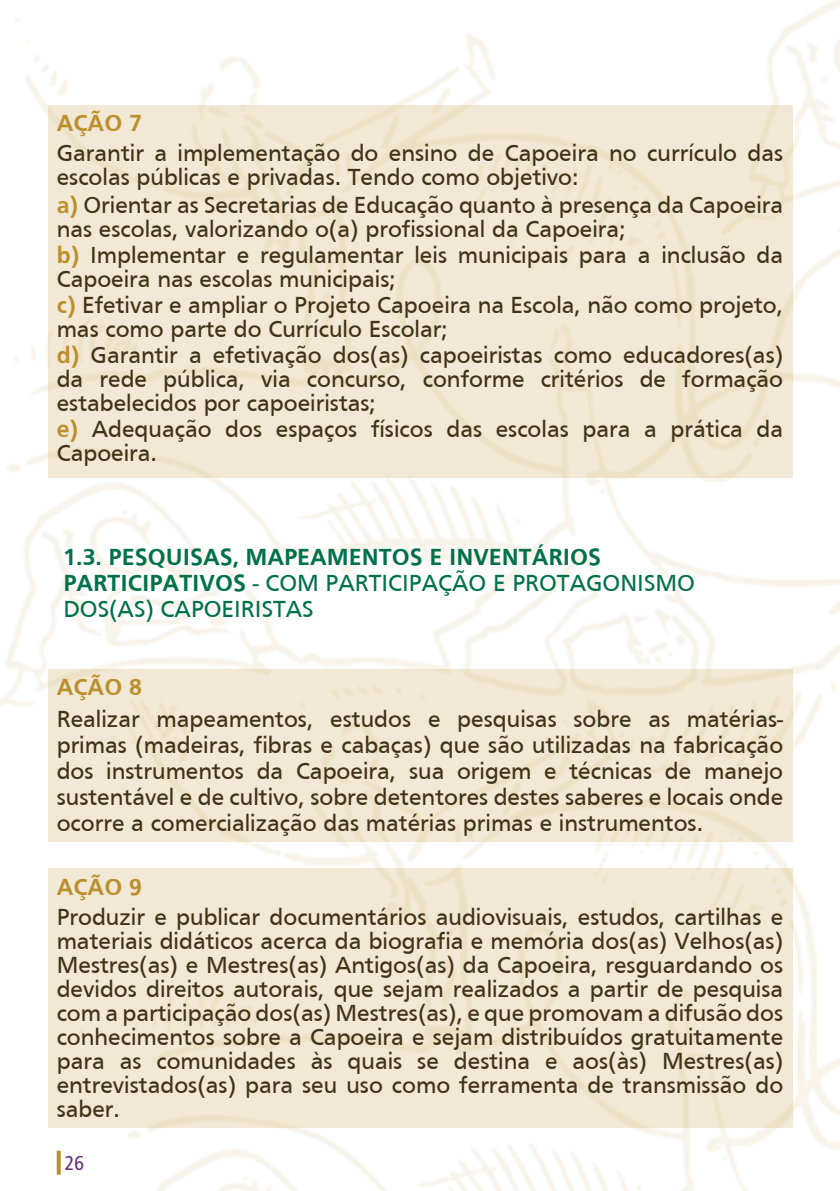
<style>
.page{position:relative;width:840px;height:1191px;background:#fff}
.page>*{position:absolute;margin:0;border:0;box-sizing:border-box;transform-origin:0 0}
.t1{font:24px/24.8px "Frutiger";color:#3f3218}
.t2{font:24px/26px "Frutiger";color:#00714b}
.t3{font:700 24px "Frutiger";color:#00714b}
.t4{font:700 24px "Frutiger";color:#bc8f2d}
.t5{font:condensed 20px "Frutiger";color:#6c2a7e}
.s1{font-weight:700;color:#bc8f2d}
.s2{font-weight:700}
</style>
<div class="page">
<img style="left:57px;top:665px;width:782px;height:526px">
<img style="left:766px;top:0;width:73px;height:450px">
<svg style="left:48px;top:105px;width:744px;height:372px;fill:#f1e9d5"></svg>
<div style="left:48px;top:868px;width:744px;height:260px;background:#f1e9d5"></div>
<div style="left:48px;top:669px;width:744px;height:173px;background:linear-gradient(to right,#f1e9d4,#f0e7d2)"></div>
<svg style="left:57px;top:1150px;width:4px;height:24px"></svg>
<p class="t4" style="left:57px;top:109px;width:87px">AÇÃO 7</p>
<p class="t1" style="left:57px;top:140px;width:727px;line-height:24px">Garantir a implementação do ensino de Capoeira no currículo das escolas públicas e privadas. Tendo como objetivo:</p>
<p class="t1" style="left:57px;top:192px;width:727px"><span class="s1">a)</span> Orientar as Secretarias de Educação quanto à presença da Capoeira nas escolas, valorizando o(a) profissional da Capoeira;<br><span class="s1">b)</span> Implementar e regulamentar leis municipais para a inclusão da Capoeira nas escolas municipais;<br><span class="s1">c)</span> Efetivar e ampliar o Projeto Capoeira na Escola, não como projeto, mas como parte do Currículo Escolar;<br><span class="s1">d)</span> Garantir a efetivação dos(as) capoeiristas como educadores(as) da rede pública, via concurso, conforme critérios de formação estabelecidos por capoeiristas;<br><span class="s1">e)</span> Adequação dos espaços físicos das escolas para a prática da Capoeira.</p>
<p class="t3" style="left:63px;top:543px;width:400px">1.3. PESQUI SAS, MAPEAMENTOS E INVEN</p>
<p class="t3" style="left:518px;top:543px;width:28px">TÁRIO</p>
<p class="t2" style="left:63px;top:543px;width:632px;text-indent:524px"><span class="s2">S<br>PARTI CI PATIVOS</span> - COM PARTICIPAÇÃO E PROTAGONISMO<br>DOS(AS) CAPOEIRISTAS</p>
<p class="t4" style="left:57px;top:673px;width:87px">AÇÃO 8</p>
<p class="t1" style="left:57px;top:705px;width:727px;line-height:26px;text-align:justify">Realizar mapeamentos, estudos e pesquisas sobre as matérias&shy;primas (madeiras, fibras e cabaças) que são utilizadas na fabricação dos instrumentos da Capoeira, sua origem e técnicas de manejo sustentável e de cultivo, sobre detentores destes saberes e locais onde ocorre a comercialização das matérias primas e instrumentos.</p>
<p class="t4" style="left:57px;top:873px;width:87px">AÇÃO 9</p>
<p class="t1" style="left:57px;top:904px;width:727px;line-height:24px;text-align:justify">Produzir e publicar documentários audiovisuais, estudos, cartilhas e materiais didáticos acerca da biografia e memória dos(as) Velhos(as)<br>Mestres(as) e Mestres(as) Antigos(as) da Capoeira, resguardando os devidos direitos autorais, que sejam realizados a partir de pesquisa com a participação dos(as) Mestres(as), e que promovam a difusão dos conhecimentos sobre a Capoeira e sejam distribuídos gratuitamente para as comunidades às quais se destina e aos(às) Mestres(as) entrevistados(as) para seu uso como ferramenta de transmissão do saber.</p>
<p class="t5" style="left:65px;top:1151px;width:21px">26</p>
</div>
